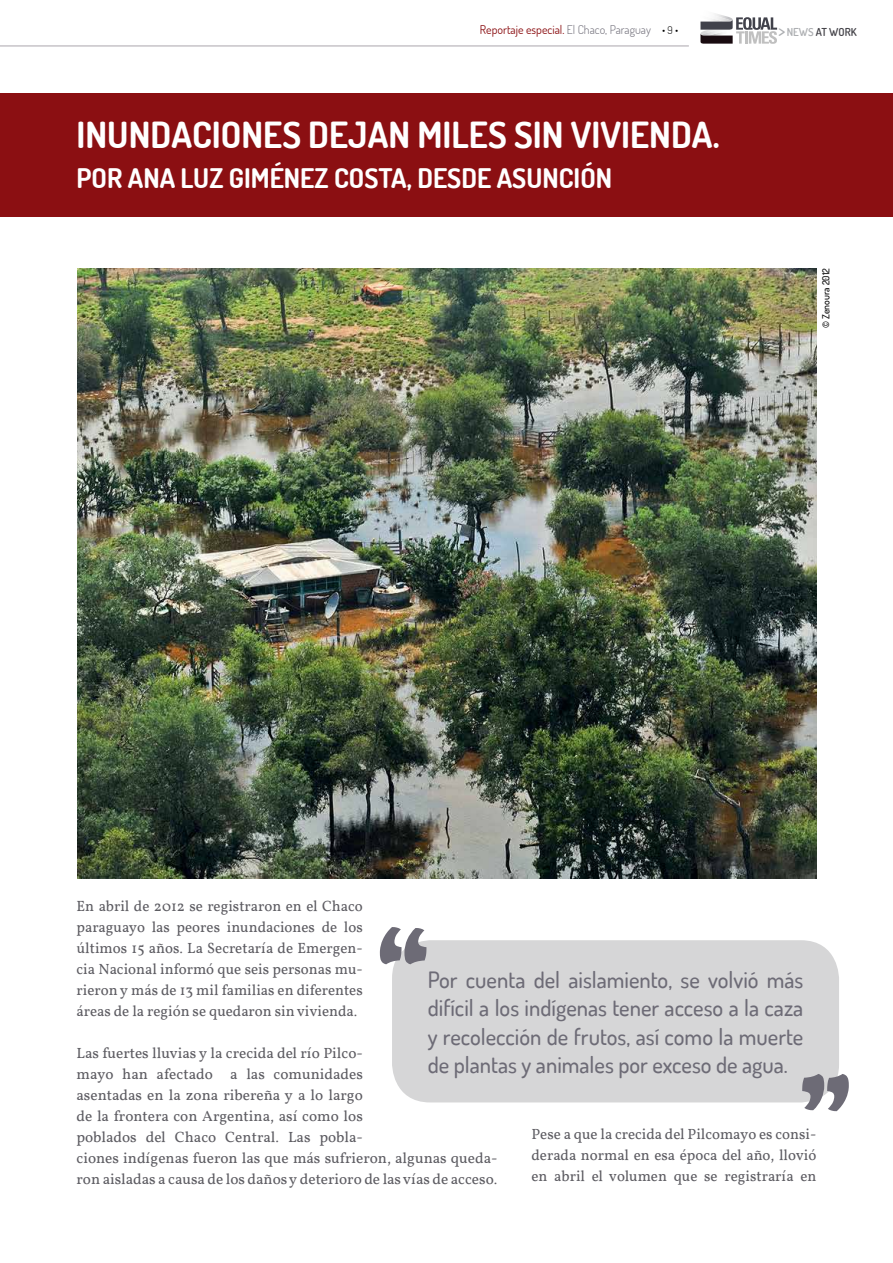
<style>
.page{position:relative;width:893px;height:1263px;background:#fff}
.page>*{position:absolute;margin:0;border:0;box-sizing:border-box;transform-origin:0 0}
.t1{font:700 36px "Dosis";color:#fff}
.t2{font:700 27px "Dosis";color:#fff}
.t3{font:500 22.5px/28.5px "Dosis";color:#6d6b76;text-align:justify}
.t4{font:15px/21px "Vollkorn";color:#5d5c62;text-align:justify}
.t5{font:12px "Dosis";color:#8b0f12}
.t6{font:600 10.95px "Dosis";color:#444349}
.t7{font:500 9.75px "Dosis";color:#000}
.s1{font-weight:300;color:#6d6b76}
.s2{font-weight:300;font-size:10.5px;color:#000}
.s3{font-weight:500;font-size:17.85px;color:#adafb2}
.s4{color:#adafb2}
</style>
<div class="page">
<img style="left:77px;top:268px;width:739px;height:610px">
<hr style="left:0;top:46px;width:689px;height:1px;background:#aaa5ac">
<img style="left:715px;top:15px;width:9px;height:2px">
<svg style="left:700px;top:17px;width:77px;height:27px"></svg>
<div style="left:0;top:94px;width:893px;height:123px;background:#8b0f12"></div>
<div style="left:392px;top:940px;width:447px;height:162px;background:#d6d6d7;border-radius:38px"></div>
<svg style="left:380px;top:927px;width:46px;height:37px"></svg>
<svg style="left:802px;top:1074px;width:47px;height:37px"></svg>
<p class="t5" style="left:480px;top:22px;width:200px">Reportaje especial. <span class="s1">El Chaco, Paraguay</span> <span class="s2">• 9 •</span></p>
<p class="t6" style="left:778px;top:25px;width:80px"><span class="s3">&gt;</span> <span class="s4">NEWS</span> AT WORK</p>
<h1 class="t1" style="left:77px;top:111px;width:644px">INUNDACIONES DEJAN MILES SIN VIVIENDA.</h1>
<h2 class="t2" style="left:77px;top:161px;width:537px">POR ANA LUZ GIMÉNEZ COSTA, DESDE ASUNCIÓN</h2>
<p class="t7" style="left:820px;top:328px;width:61px;rotate:-90deg">© Zenoura 2012</p>
<p class="t4" style="left:77px;top:895px;width:288px">En abril de 2012 se registraron en el Chaco paraguayo las peores inundaciones de los últimos 15 años. La Secretaría de Emergen&shy;cia Nacional informó que seis personas mu&shy;rieron y más de 13 mil familias en diferentes áreas de la región se quedaron sin vivienda.</p>
<p class="t4" style="left:77px;top:1043px;width:422px;text-align:left">Las fuertes lluvias y la crecida del río Pilco-<br>mayo han afectado a las comunidades<br>asentadas en la zona ribereña y a lo largo<br>de la frontera con Argentina, así como los<br>poblados del Chaco Central. Las pobla-<br>ciones indígenas fueron las que más sufrieron, algunas queda&shy;ron aisladas a causa de los daños y deterioro de las vías de acceso.</p>
<h3 class="t3" style="left:428px;top:965px;width:377px">Por cuenta del aislamiento, se volvió más difícil a los indígenas tener acceso a la caza y recolección de frutos, así como la muerte de plantas y animales por exceso de agua.</h3>
<p class="t4" style="left:531px;top:1124px;width:286px">Pese a que la crecida del Pilcomayo es consi&shy;derada normal en esa época del año, llovió en abril el volumen que se registraría en</p>
</div>
